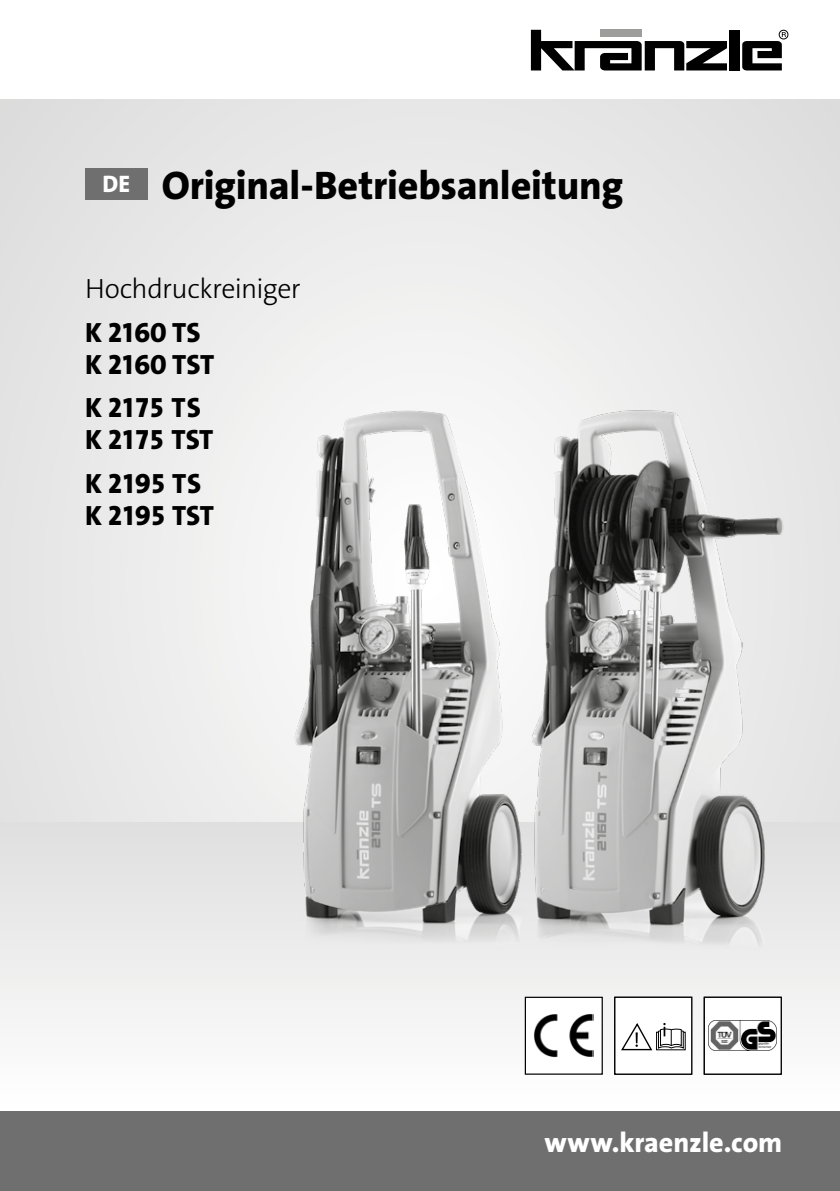
<style>
.page{position:relative;width:840px;height:1191px;background:#fff}
.page>*{position:absolute;margin:0;border:0;box-sizing:border-box;transform-origin:0 0}
.t1{font:40px "The Sans LP8 Ex Bld";letter-spacing:-.005em;color:#000}
.t2{font:28px/32px "The Sans LP8 Ex Bld";letter-spacing:.025em;color:#000}
.t3{font:28px "The Sans LP3 Lig";letter-spacing:-.02em;color:#000}
.t4{font:28px "The Sans LP8 Ex Bld";letter-spacing:-.005em;color:#fff}
.t5{font:28px/32px "The Sans LP8 Ex Bld";color:#000}
</style>
<div class="page">
<div style="left:0;top:99px;width:839px;height:1092px;background:#e9e9e9"></div>
<div style="left:0;top:996px;width:839px;height:115px;background:#f9f9f9"></div>
<div style="left:0;top:1111px;width:839px;height:80px;background:#706f6f"></div>
<img style="left:270px;top:392px;width:256px;height:546px">
<img style="left:526px;top:377px;width:256px;height:565px">
<div style="left:85px;top:168px;width:62px;height:31px;background:#706f6f"></div>
<svg style="left:530px;top:30px;width:196px;height:40px"></svg>
<div style="left:728px;top:30px;width:10px;height:40px;background:#000"></div>
<div style="left:778px;top:30px;width:9px;height:9px;border:1px solid #000;border-radius:50%"></div>
<svg style="left:742px;top:32px;width:43px;height:38px"></svg>
<div style="left:704px;top:997px;width:76px;height:77px;background:#fff"></div>
<div style="left:703px;top:996px;width:78px;height:78px;border:1px solid #000"></div>
<img style="left:708px;top:1021px;width:68px;height:29px">
<div style="left:525px;top:997px;width:77px;height:77px;background:#fff"></div>
<div style="left:524px;top:996px;width:78px;height:78px;border:1px solid #000"></div>
<img style="left:534px;top:1014px;width:59px;height:43px">
<div style="left:614px;top:997px;width:77px;height:77px;background:#fff"></div>
<div style="left:614px;top:996px;width:78px;height:78px;border:1px solid #000"></div>
<div style="left:655px;top:1031px;width:30px;height:19px;border:1px solid #000"></div>
<svg style="left:621px;top:1023px;width:62px;height:28px"></svg>
<h1 class="t1" style="left:102px;top:160px;width:522px"><sup>DE</sup> Original-Betriebsanleitung</h1>
<p class="t3" style="left:85px;top:271px;width:217px">Hochdruckreiniger</p>
<p class="t5" style="left:85px;top:316px;width:130px">K 2160 TS<br>K 2160 TST</p>
<p class="t2" style="left:85px;top:392px;width:130px">K 2175 TS<br>K 2175 TST</p>
<p class="t2" style="left:85px;top:467px;width:130px">K 2195 TS<br>K 2195 TST</p>
<p class="t4" style="left:544px;top:1124px;width:239px">www.kraenzle.com</p>
</div>
